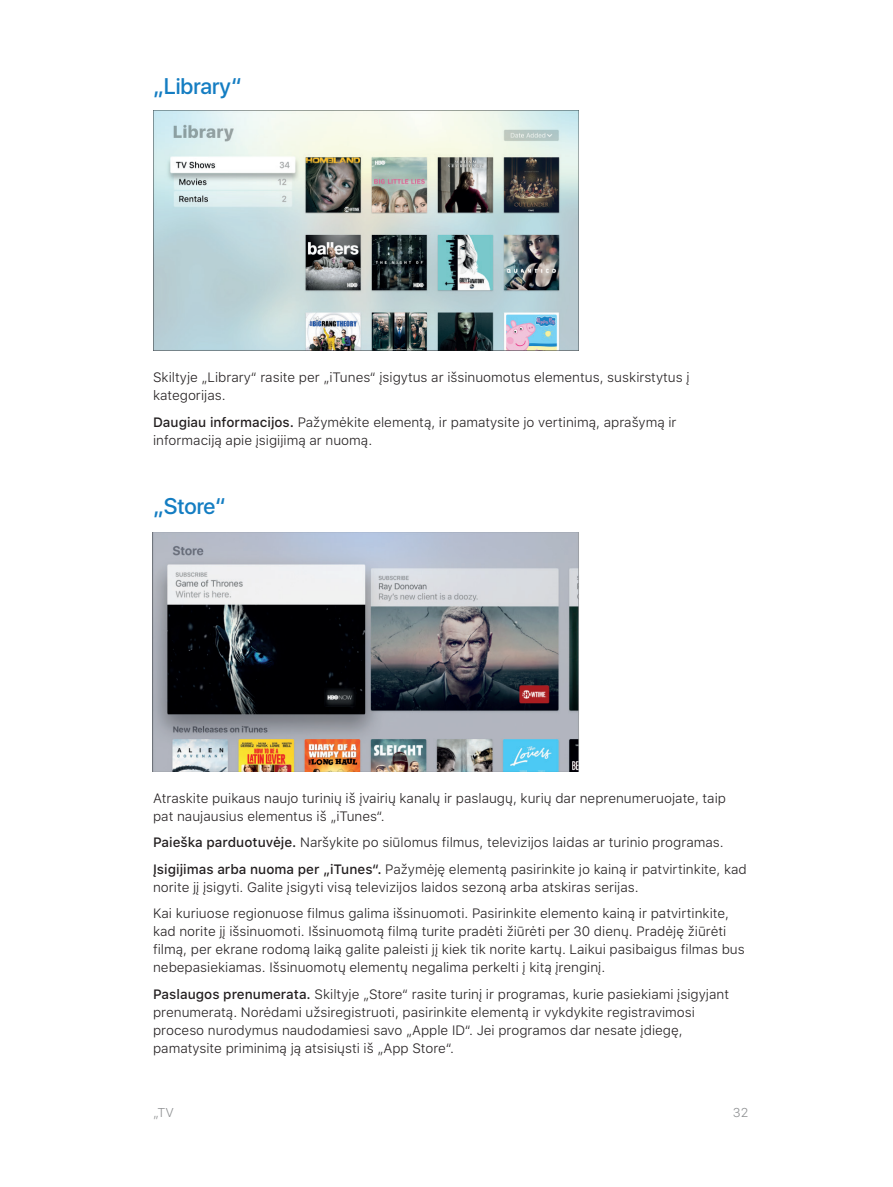
<style>
.page{position:relative;width:893px;height:1187px;background:#fff}
.page>*{position:absolute;margin:0;border:0;box-sizing:border-box;transform-origin:0 0}
.t1{font:500 22.5px "SF Pro Display";color:#147dc2}
.t2{font:300 13.5px/18px "SF Pro Text";color:#231f20}
.t3{font:300 12.75px "SF Pro Text";color:#8e9092}
.s1{font-weight:500}
</style>
<div class="page">
<img style="left:153px;top:111px;width:426px;height:239px">
<img style="left:153px;top:532px;width:426px;height:240px">
<h1 class="t1" style="left:153px;top:70px;width:90px">„Library“</h1>
<p class="t2" style="left:153px;top:369px;width:538px">Skiltyje „Library“ rasite per „iTunes“ įsigytus ar išsinuomotus elementus, suskirstytus į kategorijas.</p>
<p class="t2" style="left:153px;top:413px;width:525px"><span class="s1">Daugiau informacijos.</span> Pažymėkite elementą, ir pamatysite jo vertinimą, aprašymą ir informaciją apie įsigijimą ar nuomą.</p>
<h1 class="t1" style="left:153px;top:490px;width:74px">„Store“</h1>
<p class="t2" style="left:153px;top:789px;width:574px">Atraskite puikaus naujo turinių iš įvairių kanalų ir paslaugų, kurių dar neprenumeruojate, taip pat naujausius elementus iš „iTunes“.</p>
<p class="t2" style="left:153px;top:829px;width:595px;line-height:26.5px"><span class="s1">Paieška parduotuvėje.</span> Naršykite po siūlomus filmus, televizijos laidas ar turinio programas.<br><span class="s1">Įsigijimas arba nuoma per „iTunes“.</span> Pažymėję elementą pasirinkite jo kainą ir patvirtinkite, kad</p>
<p class="t2" style="left:153px;top:874px;width:578px;line-height:26.5px">norite jį įsigyti. Galite įsigyti visą televizijos laidos sezoną arba atskiras serijas.<br>Kai kuriuose regionuose filmus galima išsinuomoti. Pasirinkite elemento kainą ir patvirtinkite,</p>
<p class="t2" style="left:153px;top:922px;width:593px">kad norite jį išsinuomoti. Išsinuomotą filmą turite pradėti žiūrėti per 30 dienų. Pradėję žiūrėti filmą, per ekrane rodomą laiką galite paleisti jį kiek tik norite kartų. Laikui pasibaigus filmas bus nebepasiekiamas. Išsinuomotų elementų negalima perkelti į kitą įrenginį.</p>
<p class="t2" style="left:153px;top:985px;width:577px"><span class="s1">Paslaugos prenumerata.</span> Skiltyje „Store“ rasite turinį ir programas, kurie pasiekiami įsigyjant prenumeratą. Norėdami užsiregistruoti, pasirinkite elementą ir vykdykite registravimosi proceso nurodymus naudodamiesi savo „Apple ID“. Jei programos dar nesate įdiegę, pamatysite priminimą ją atsisiųsti iš „App Store“.</p>
<p class="t3" style="left:153px;top:1103px;width:22px">„TV</p>
<p class="t3" style="left:733px;top:1103px;width:17px">32</p>
</div>
